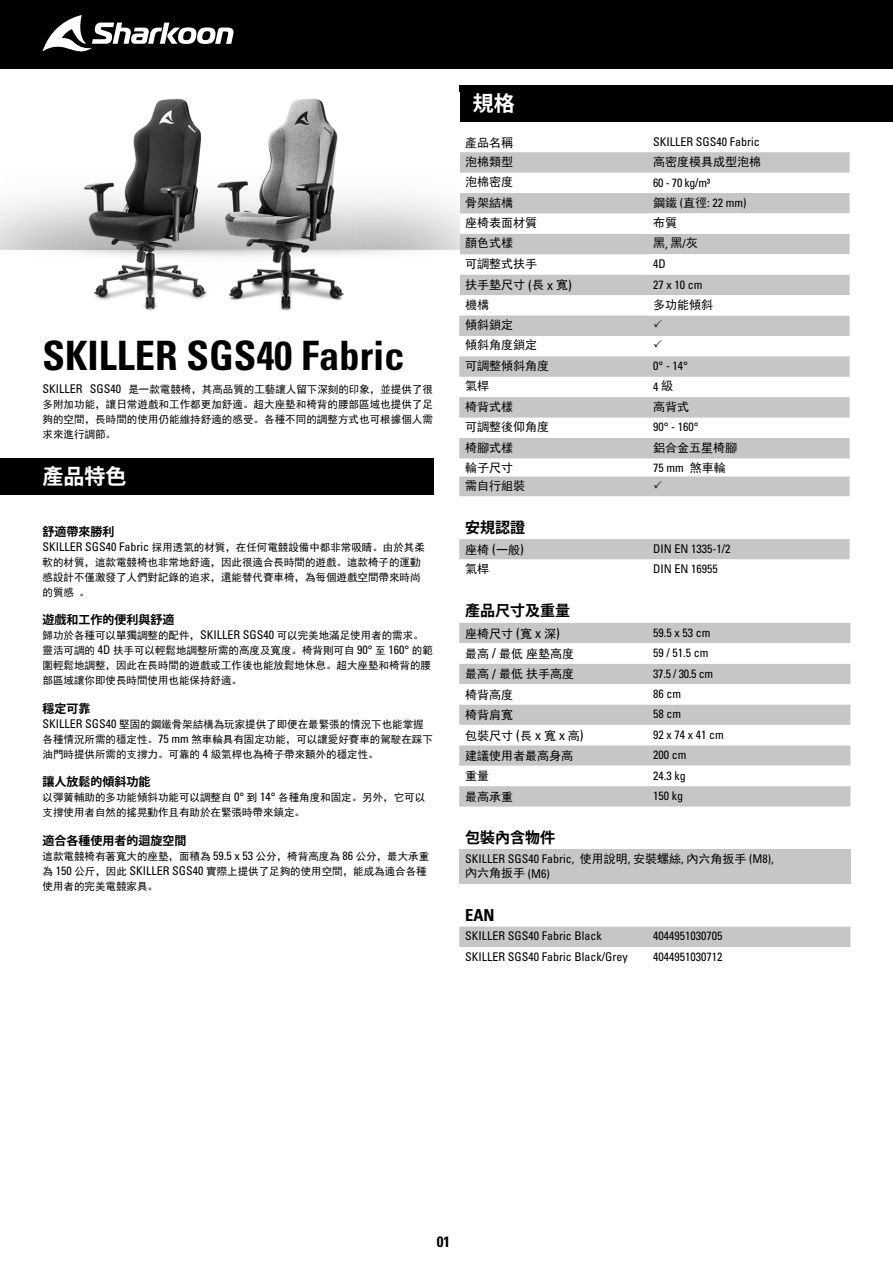
<style>
.page{position:relative;width:893px;height:1263px;background:#fff}
.page>*{position:absolute;margin:0;border:0;box-sizing:border-box;transform-origin:0 0}
.t1{font:40.5px "Univers LTCYR 67 Bold Cond";color:#000}
.t2{font:700 21px "Koz Go Pr 6 N";color:#fff}
.t3{font:16.5px "Univers LTCYR 67 Bold Cond";color:#000}
.t4{font:700 15px "Koz Go Pr 6 N";color:#000}
.t5{font:15px "Univers LTCYR 67 Bold Cond";color:#000}
.t6{font:condensed 12px "Univers LTCYR 57";color:#000}
.t7{font:12px/20.4px "Sim Hei";color:#000}
.t8{font:700 12px "Koz Go Pr 6 N";color:#000}
.t9{font:10.5px/15px "Sim Hei";color:#000}
.s1{font-family:"Univers LTCYR 57";font-stretch:condensed;font-size:12px}
.s2{font-family:"Sim Hei";font-stretch:normal}
.s3{font-family:"Univers LTCYR 57";font-stretch:condensed}
.s4{font-family:"Univers LTCYR 57";font-stretch:condensed;font-size:13.5px}
</style>
<div class="page">
<div style="left:0;top:0;width:893px;height:69px;background:#000"></div>
<svg style="left:43px;top:15px;width:191px;height:37px"></svg>
<div style="left:459px;top:849px;width:391px;height:35px;background:#c6c6c6"></div>
<svg style="left:459px;top:152px;width:391px;height:344px;fill:#c6c6c6"></svg>
<div style="left:459px;top:623px;width:391px;height:183px;background:#c6c6c6"></div>
<svg style="left:459px;top:643px;width:391px;height:143px"></svg>
<div style="left:459px;top:539px;width:391px;height:21px;background:#c6c6c6"></div>
<div style="left:459px;top:927px;width:391px;height:20px;background:#c6c6c6"></div>
<div style="left:0;top:458px;width:434px;height:37px;background:#000"></div>
<div style="left:459px;top:85px;width:434px;height:37px;background:#000"></div>
<img style="left:0;top:98px;width:459px;height:213px">
<svg style="left:647px;top:213px;width:203px;height:114px"></svg>
<svg style="left:654px;top:340px;width:8px;height:8px"></svg>
<svg style="left:654px;top:481px;width:8px;height:7px"></svg>
<h1 class="t1" style="left:43px;top:331px;width:364px">SKILLER SGS40 Fabric</h1>
<p class="t9" style="left:43px;top:382px;width:392px;text-align:justify"><span class="s1">SKILLER SGS40</span> 是一款電競椅，其高品質的工藝讓人留下深刻的印象，並提供了很多附加功能，讓日常遊戲和工作都更加舒適。超大座墊和椅背的腰部區域也提供了足夠的空間，長時間的使用仍能維持舒適的感受。各種不同的調整方式也可根據個人需求來進行調節。</p>
<h2 class="t2" style="left:43px;top:465px;width:85px">產品特色</h2>
<p class="t8" style="left:43px;top:524px;width:73px">舒適帶來勝利</p>
<p class="t9" style="left:43px;top:539px;width:384px"><span class="s1">SKILLER SGS40 Fabric</span> 採用透氣的材質，在任何電競設備中都非常吸睛。由於其柔軟的材質，這款電競椅也非常地舒適，因此很適合長時間的遊戲。這款椅子的運動感設計不僅激發了人們對記錄的追求，還能替代賽車椅，為每個遊戲空間帶來時尚的質感 。</p>
<p class="t8" style="left:43px;top:613px;width:133px">遊戲和工作的便利與舒適</p>
<p class="t9" style="left:43px;top:628px;width:392px">歸功於各種可以單獨調整的配件，<span class="s1">SKILLER SGS40</span> 可以完美地滿足使用者的需求。靈活可調的 <span class="s1">4D</span> 扶手可以輕鬆地調整所需的高度及寬度。椅背則可自 <span class="s1">90°</span> 至 <span class="s1">160°</span> 的範圍輕鬆地調整，因此在長時間的遊戲或工作後也能放鬆地休息。超大座墊和椅背的腰部區域讓你即使長時間使用也能保持舒適。</p>
<p class="t8" style="left:43px;top:701px;width:49px">穩定可靠</p>
<p class="t9" style="left:43px;top:716px;width:392px"><span class="s1">SKILLER SGS40</span> 堅固的鋼鐵骨架結構為玩家提供了即便在最緊張的情況下也能掌握各種情況所需的穩定性。<span class="s1">75 mm</span> 煞車輪具有固定功能，可以讓愛好賽車的駕駛在踩下油門時提供所需的支撐力。可靠的 <span class="s1">4</span> 級氣桿也為椅子帶來額外的穩定性。</p>
<p class="t8" style="left:43px;top:775px;width:109px">讓人放鬆的傾斜功能</p>
<p class="t9" style="left:43px;top:790px;width:384px">以彈簧輔助的多功能傾斜功能可以調整自 <span class="s1">0°</span> 到 <span class="s1">14°</span> 各種角度和固定。另外，它可以支撐使用者自然的搖晃動作且有助於在緊張時帶來鎮定。</p>
<p class="t8" style="left:43px;top:833px;width:145px">適合各種使用者的迴旋空間</p>
<p class="t9" style="left:43px;top:848px;width:388px">這款電競椅有著寬大的座墊，面積為 <span class="s1">59.5 x 53</span> 公分，椅背高度為 <span class="s1">86</span> 公分，最大承重為 <span class="s1">150</span> 公斤，因此 <span class="s1">SKILLER SGS40</span> 實際上提供了足夠的使用空間，能成為適合各種使用者的完美電競家具。</p>
<h2 class="t2" style="left:473px;top:92px;width:43px">規格</h2>
<p class="t7" style="left:465px;top:132px;width:49px">產品名稱</p>
<p class="t6" style="left:653px;top:134px;width:108px">SKILLER SGS40 Fabric</p>
<p class="t7" style="left:465px;top:151px;width:49px">泡棉類型</p>
<p class="t7" style="left:653px;top:151px;width:109px">高密度模具成型泡棉</p>
<p class="t7" style="left:465px;top:172px;width:49px">泡棉密度</p>
<p class="t6" style="left:653px;top:175px;width:59px">60 - 70 kg/m³</p>
<p class="t7" style="left:465px;top:192px;width:49px">骨架結構</p>
<p class="t6" style="left:653px;top:195px;width:95px"><span class="s2">鋼鐵</span> (<span class="s2">直徑</span>: 22 mm)</p>
<p class="t7" style="left:465px;top:213px;width:73px">座椅表面材質</p>
<p class="t7" style="left:653px;top:213px;width:25px">布質</p>
<p class="t7" style="left:465px;top:233px;width:49px">顏色式樣</p>
<p class="t7" style="left:653px;top:233px;width:46px">黑<span class="s3">,</span> 黑<span class="s3">/</span>灰</p>
<p class="t7" style="left:465px;top:253px;width:73px">可調整式扶手</p>
<p class="t6" style="left:653px;top:256px;width:14px">4D</p>
<p class="t7" style="left:465px;top:275px;width:108px">扶手墊尺寸 <span class="s4">(</span>長 <span class="s4">x</span> 寬<span class="s4">)</span></p>
<p class="t6" style="left:653px;top:277px;width:51px">27 x 10 cm</p>
<p class="t7" style="left:465px;top:294px;width:25px">機構</p>
<p class="t7" style="left:653px;top:294px;width:61px">多功能傾斜</p>
<p class="t7" style="left:465px;top:315px;width:85px">傾斜鎖定<br>傾斜角度鎖定可調整傾斜角度</p>
<p class="t6" style="left:653px;top:358px;width:36px">0° - 14°</p>
<p class="t7" style="left:465px;top:376px;width:25px">氣桿</p>
<p class="t6" style="left:653px;top:379px;width:21px">4 <span class="s2">級</span></p>
<p class="t7" style="left:465px;top:396px;width:49px">椅背式樣</p>
<p class="t7" style="left:653px;top:396px;width:37px">高背式</p>
<p class="t7" style="left:465px;top:417px;width:85px">可調整後仰角度</p>
<p class="t6" style="left:653px;top:420px;width:47px">90° - 160°</p>
<p class="t7" style="left:465px;top:437px;width:49px">椅腳式樣</p>
<p class="t7" style="left:653px;top:437px;width:85px">鋁合金五星椅腳</p>
<p class="t7" style="left:465px;top:457px;width:49px">輪子尺寸</p>
<p class="t6" style="left:653px;top:460px;width:74px">75 mm <span class="s2">煞車輪</span></p>
<p class="t7" style="left:465px;top:476px;width:61px">需自行組裝</p>
<h3 class="t4" style="left:465px;top:519px;width:61px">安規認證</h3>
<p class="t7" style="left:465px;top:539px;width:60px">座椅 <span class="s4">(</span>一般<span class="s4">)</span></p>
<p class="t6" style="left:653px;top:541px;width:79px">DIN EN 1335-1/2</p>
<p class="t7" style="left:465px;top:559px;width:25px">氣桿</p>
<p class="t6" style="left:653px;top:561px;width:66px">DIN EN 16955</p>
<h3 class="t4" style="left:465px;top:602px;width:106px">產品尺寸及重量</h3>
<p class="t7" style="left:465px;top:623px;width:96px">座椅尺寸 <span class="s4">(</span>寬 <span class="s4">x</span> 深<span class="s4">)</span></p>
<p class="t6" style="left:653px;top:625px;width:59px">59.5 x 53 cm</p>
<p class="t7" style="left:465px;top:643px;width:110px">最高 <span class="s4">/</span> 最低座墊高度</p>
<p class="t6" style="left:653px;top:645px;width:57px">59 / 51.5 cm</p>
<p class="t7" style="left:465px;top:664px;width:110px">最高 <span class="s4">/</span> 最低扶手高度</p>
<p class="t6" style="left:653px;top:666px;width:62px">37.5 / 30.5 cm</p>
<p class="t7" style="left:465px;top:684px;width:49px">椅背高度</p>
<p class="t6" style="left:653px;top:686px;width:29px">86 cm</p>
<p class="t7" style="left:465px;top:705px;width:49px">椅背肩寬</p>
<p class="t6" style="left:653px;top:706px;width:29px">58 cm</p>
<p class="t7" style="left:465px;top:725px;width:120px">包裝尺寸 <span class="s4">(</span>長 <span class="s4">x</span> 寬 <span class="s4">x</span> 高<span class="s4">)</span></p>
<p class="t6" style="left:653px;top:727px;width:72px">92 x 74 x 41 cm</p>
<p class="t7" style="left:465px;top:745px;width:109px">建議使用者最高身高</p>
<p class="t6" style="left:653px;top:747px;width:35px">200 cm</p>
<p class="t7" style="left:465px;top:766px;width:25px">重量</p>
<p class="t6" style="left:653px;top:768px;width:34px">24.3 kg</p>
<p class="t7" style="left:465px;top:786px;width:49px">最高承重</p>
<p class="t6" style="left:653px;top:788px;width:31px">150 kg</p>
<h3 class="t4" style="left:465px;top:829px;width:91px">包裝內含物件</h3>
<p class="t6" style="left:465px;top:851px;width:310px">SKILLER SGS40 Fabric, <span class="s2">使用說明</span>, <span class="s2">安裝螺絲</span>, <span class="s2">內六角扳手</span> (M8),</p>
<p class="t7" style="left:465px;top:863px;width:86px">內六角扳手 <span class="s3">(M6)</span></p>
<h3 class="t3" style="left:465px;top:905px;width:31px">EAN</h3>
<p class="t6" style="left:465px;top:928px;width:138px">SKILLER SGS40 Fabric Black</p>
<p class="t6" style="left:653px;top:928px;width:71px">4044951030705</p>
<p class="t6" style="left:465px;top:949px;width:164px">SKILLER SGS40 Fabric Black/Grey</p>
<p class="t6" style="left:653px;top:949px;width:71px">4044951030712</p>
<h3 class="t5" style="left:437px;top:1232px;width:15px">01</h3>
</div>
